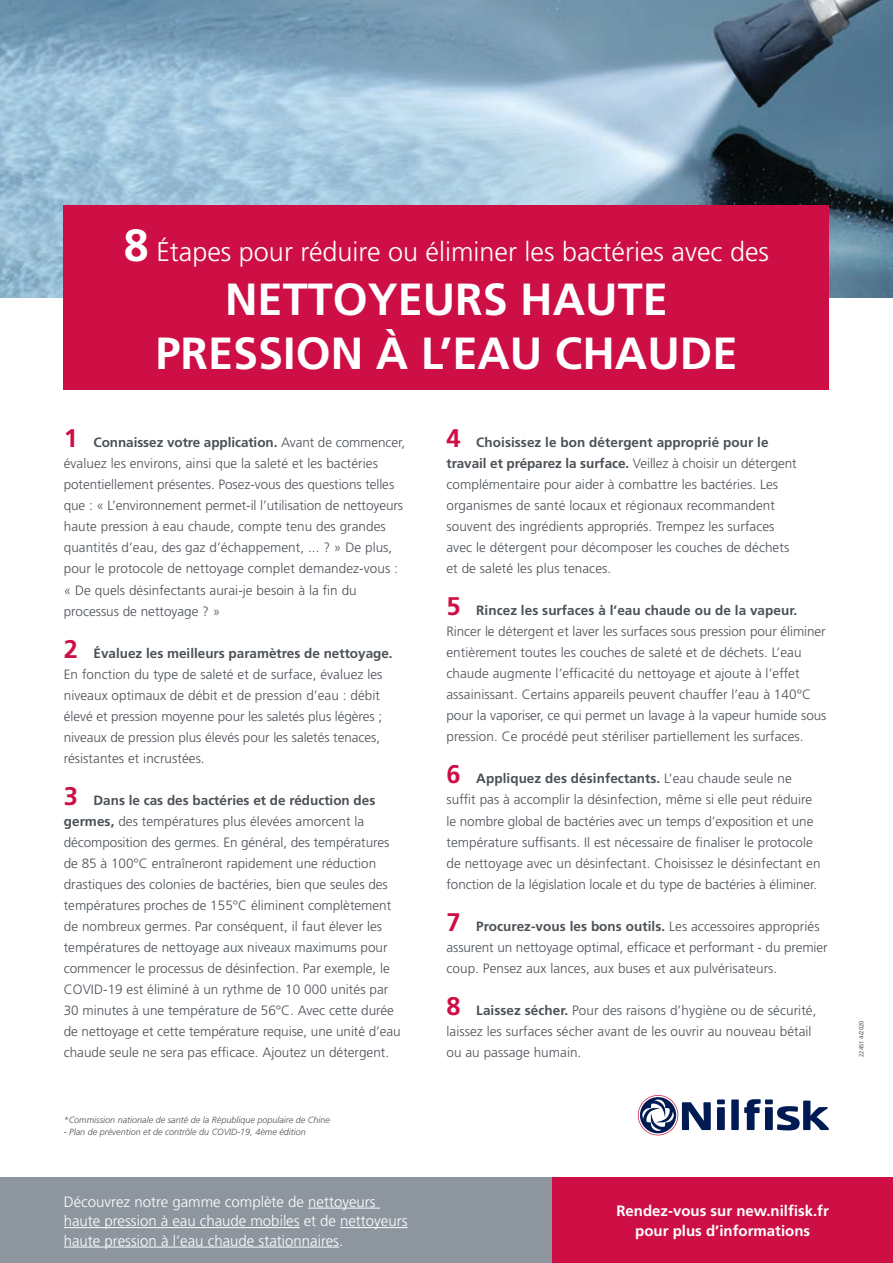
<style>
.page{position:relative;width:893px;height:1263px;background:#fff}
.page>*{position:absolute;margin:0;border:0;box-sizing:border-box;transform-origin:0 0}
.t1{font:700 45px/54px "Frutiger LT Std";color:#fff;text-align:center}
.t2{font:300 27px "Frutiger LT Std";color:#fff}
.t3{font:300 15px/19.5px "Frutiger LT Std";color:#fff}
.t4{font:700 15px/19.5px "Frutiger LT Std";color:#fff;text-align:center}
.t5{font:300 13.5px/21px "Frutiger LT Std";letter-spacing:.005em;color:#4b5157}
.t6{font:italic 300 9px "Frutiger LT Std";color:#4b5157}
.t7{font:300 6px "Frutiger LT Std";color:#231f20}
.s1{font-weight:700;font-size:45px}
.s2{font-weight:700;font-size:25.5px;color:#ce0f46}
.s3{font-weight:700}
</style>
<div class="page">
<div style="left:0;top:1178px;width:553px;height:85px;background:#8d969f"></div>
<div style="left:553px;top:1178px;width:340px;height:85px;background:#ce0f46"></div>
<img style="left:0;top:0;width:893px;height:298px">
<div style="left:731px;top:1099px;width:8px;height:31px;background:#001b54"></div>
<div style="left:717px;top:1107px;width:8px;height:23px;background:#001b54"></div>
<div style="left:765px;top:1107px;width:8px;height:23px;background:#001b54"></div>
<div style="left:717px;top:1099px;width:8px;height:5px;background:#001b54"></div>
<div style="left:765px;top:1099px;width:8px;height:5px;background:#001b54"></div>
<svg style="left:744px;top:1099px;width:17px;height:31px"></svg>
<svg style="left:777px;top:1100px;width:52px;height:30px"></svg>
<svg style="left:638px;top:1095px;width:73px;height:40px"></svg>
<div style="left:64px;top:206px;width:765px;height:184px;background:#ce0f46"></div>
<hr style="left:308px;top:1208px;width:72px;height:1px;background:#fff">
<hr style="left:64px;top:1227px;width:236px;height:1px;background:#fff">
<hr style="left:340px;top:1227px;width:68px;height:1px;background:#fff">
<hr style="left:64px;top:1247px;width:275px;height:1px;background:#fff">
<h2 class="t2" style="left:124px;top:236px;width:647px"><span class="s1">8</span> Étapes pour réduire ou éliminer les bactéries avec des</h2>
<h1 class="t1" style="left:156px;top:272px;width:583px">NETTOYEURS HAUTE<br>PRESSION À L’EAU CHAUDE</h1>
<p class="t5" style="left:64px;top:432px;width:343px"><span class="s2">1</span> <span class="s3">Connaissez votre application.</span> Avant de commencer, évaluez les environs, ainsi que la saleté et les bactéries potentiellement présentes. Posez-vous des questions telles que : « L’environnement permet-il l’utilisation de nettoyeurs haute pression à eau chaude, compte tenu des grandes quantités d’eau, des gaz d’échappement, ... ? » De plus, pour le protocole de nettoyage complet demandez-vous : « De quels désinfectants aurai-je besoin à la fin du processus de nettoyage ? »</p>
<p class="t5" style="left:64px;top:643px;width:330px"><span class="s2">2</span> <span class="s3">Évaluez les meilleurs paramètres de nettoyage.<br></span>En fonction du type de saleté et de surface, évaluez les niveaux optimaux de débit et de pression d’eau : débit élevé et pression moyenne pour les saletés plus légères ; niveaux de pression plus élevés pour les saletés tenaces, résistantes et incrustées.</p>
<p class="t5" style="left:64px;top:790px;width:338px"><span class="s2">3</span> <span class="s3">Dans le cas des bactéries et de réduction des germes,</span> des températures plus élevées amorcent la décomposition des germes. En général, des températures de 85 à 100°C entraîneront rapidement une réduction drastiques des colonies de bactéries, bien que seules des températures proches de 155°C éliminent complètement de nombreux germes. Par conséquent, il faut élever les températures de nettoyage aux niveaux maximums pour commencer le processus de désinfection. Par exemple, le COVID-19 est éliminé à un rythme de 10 000 unités par 30 minutes à une température de 56°C. Avec cette durée de nettoyage et cette température requise, une unité d’eau chaude seule ne sera pas efficace. Ajoutez un détergent.</p>
<p class="t6" style="left:64px;top:1115px;width:268px">*Commission nationale de santé de la République populaire de Chine</p>
<p class="t6" style="left:64px;top:1127px;width:244px">- Plan de prévention et de contrôle du COVID-19, 4ème édition</p>
<p class="t3" style="left:64px;top:1192px;width:345px">Découvrez notre gamme complète de nettoyeurs haute pression à eau chaude mobiles et de nettoyeurs haute pression à l’eau chaude stationnaires.</p>
<p class="t5" style="left:446px;top:432px;width:352px"><span class="s2">4</span> <span class="s3">Choisissez le bon détergent approprié pour le travail et préparez la surface.</span> Veillez à choisir un détergent complémentaire pour aider à combattre les bactéries. Les organismes de santé locaux et régionaux recommandent souvent des ingrédients appropriés. Trempez les surfaces avec le détergent pour décomposer les couches de déchets et de saleté les plus tenaces.</p>
<p class="t5" style="left:446px;top:600px;width:381px"><span class="s2">5</span> <span class="s3">Rincez les surfaces à l’eau chaude ou de la vapeur.<br></span>Rincer le détergent et laver les surfaces sous pression pour éliminer entièrement toutes les couches de saleté et de déchets. L’eau chaude augmente l’efficacité du nettoyage et ajoute à l’effet assainissant. Certains appareils peuvent chauffer l’eau à 140°C pour la vaporiser, ce qui permet un lavage à la vapeur humide sous pression. Ce procédé peut stériliser partiellement les surfaces.</p>
<p class="t5" style="left:446px;top:768px;width:376px"><span class="s2">6</span> <span class="s3">Appliquez des désinfectants.</span> L’eau chaude seule ne suffit pas à accomplir la désinfection, même si elle peut réduire le nombre global de bactéries avec un temps d’exposition et une température suffisants. Il est nécessaire de finaliser le protocole de nettoyage avec un désinfectant. Choisissez le désinfectant en fonction de la législation locale et du type de bactéries à éliminer.</p>
<p class="t5" style="left:446px;top:916px;width:383px"><span class="s2">7</span> <span class="s3">Procurez-vous les bons outils.</span> Les accessoires appropriés assurent un nettoyage optimal, efficace et performant - du premier coup. Pensez aux lances, aux buses et aux pulvérisateurs.</p>
<p class="t5" style="left:446px;top:1000px;width:371px"><span class="s2">8</span> <span class="s3">Laissez sécher.</span> Pour des raisons d’hygiène ou de sécurité, laissez les surfaces sécher avant de les ouvrir au nouveau bétail ou au passage humain.</p>
<p class="t4" style="left:616px;top:1201px;width:214px">Rendez-vous sur new.nilfisk.fr pour plus d’informations</p>
<p class="t7" style="left:858px;top:1057px;width:38px;rotate:-90deg">22451 4/2020</p>
</div>
